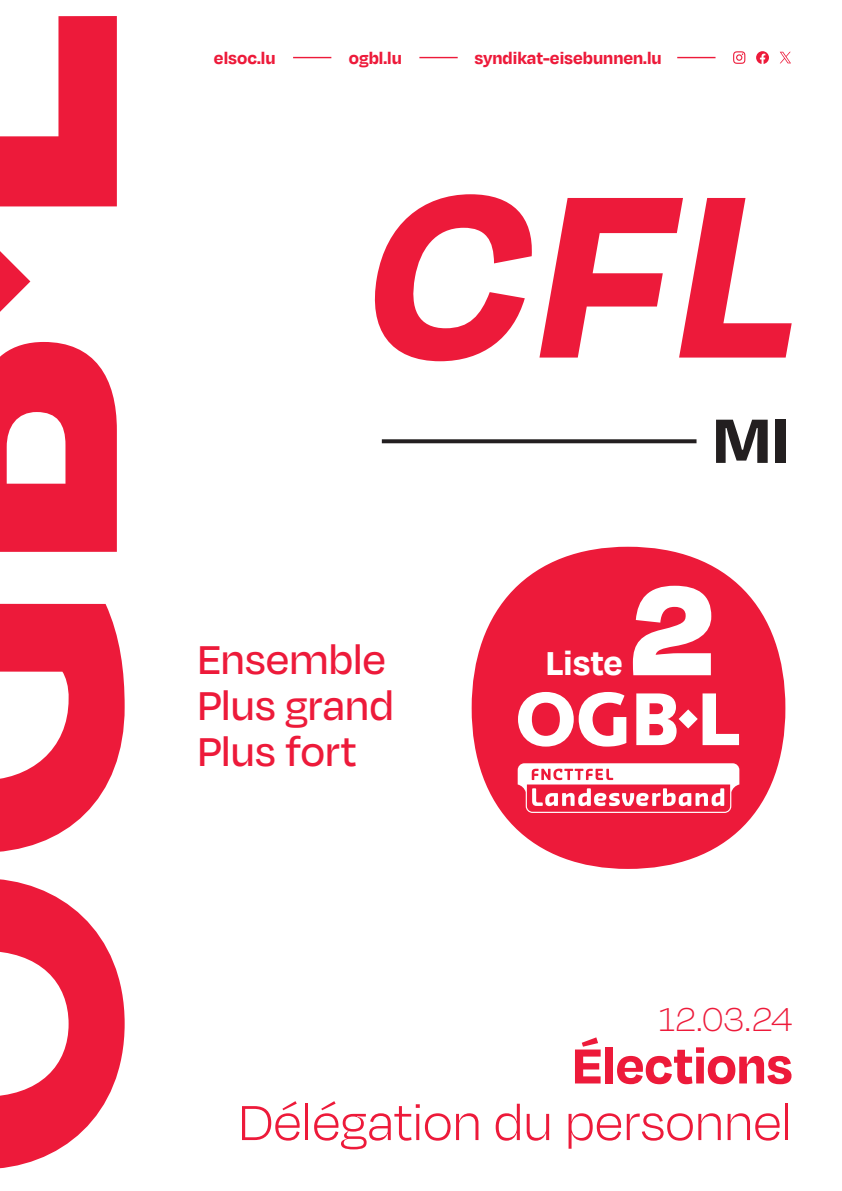
<style>
.page{position:relative;width:842px;height:1191px;background:#fff}
.page>*{position:absolute;margin:0;border:0;box-sizing:border-box;transform-origin:0 0}
.t1{font:italic 700 265.8px "Degular";color:#ed1a3a}
.t2{font:700 72px "Degular";color:#231f20}
.t3{font:300 56.6px "Degular";letter-spacing:-.01em;color:#ed1a3a}
.t4{font:700 56.6px "Degular";letter-spacing:-.005em;color:#ed1a3a}
.t5{font:500 46.4px/46.4px "Degular";letter-spacing:-.01em;color:#ed1a3a}
.t6{font:100 38.2px "Degular";color:#ed1a3a}
.t7{font:700 38.2px "Degular";color:#fff}
.t8{font:700 19px "Degular";color:#ed1a3a}
</style>
<div class="page">
<svg style="left:0;top:251px;width:30px;height:61px"></svg>
<svg style="left:0;top:879px;width:125px;height:290px"></svg>
<svg style="left:0;top:604px;width:125px;height:248px"></svg>
<svg style="left:0;top:342px;width:117px;height:210px"></svg>
<svg style="left:0;top:16px;width:117px;height:190px"></svg>
<div style="left:472px;top:547px;width:313px;height:322px;background:#ed1a3a;border-radius:50%"></div>
<svg style="left:518px;top:692px;width:108px;height:54px"></svg>
<svg style="left:636px;top:693px;width:103px;height:52px"></svg>
<svg style="left:633px;top:586px;width:78px;height:89px"></svg>
<svg style="left:518px;top:763px;width:221px;height:50px"></svg>
<svg style="left:382px;top:439px;width:314px;height:4px"></svg>
<hr style="left:419px;top:57px;width:39px;height:1px;background:#ed1a3a">
<hr style="left:293px;top:57px;width:38px;height:1px;background:#ed1a3a">
<svg style="left:756px;top:51px;width:13px;height:13px"></svg>
<svg style="left:780px;top:52px;width:11px;height:11px"></svg>
<svg style="left:733px;top:51px;width:12px;height:13px"></svg>
<hr style="left:677px;top:57px;width:38px;height:1px;background:#ed1a3a">
<p class="t8" style="left:214px;top:46px;width:63px">elsoc.lu</p>
<p class="t8" style="left:349px;top:46px;width:54px">ogbl.lu</p>
<p class="t8" style="left:474px;top:46px;width:189px">syndikat-eisebunnen.lu</p>
<h1 class="t1" style="left:356px;top:105px;width:491px">CFL</h1>
<h3 class="t5" style="left:197px;top:634px;width:191px">Ensemble</h3>
<h3 class="t7" style="left:546px;top:639px;width:78px">Liste</h3>
<h3 class="t5" style="left:197px;top:680px;width:199px">Plus grand<br>Plus fort</h3>
<h2 class="t2" style="left:712px;top:394px;width:78px">MI</h2>
<h3 class="t6" style="left:658px;top:996px;width:136px">12.03.24</h3>
<h3 class="t4" style="left:572px;top:1029px;width:222px">Élections</h3>
<h3 class="t3" style="left:238px;top:1089px;width:557px">Délégation du personnel</h3>
</div>
